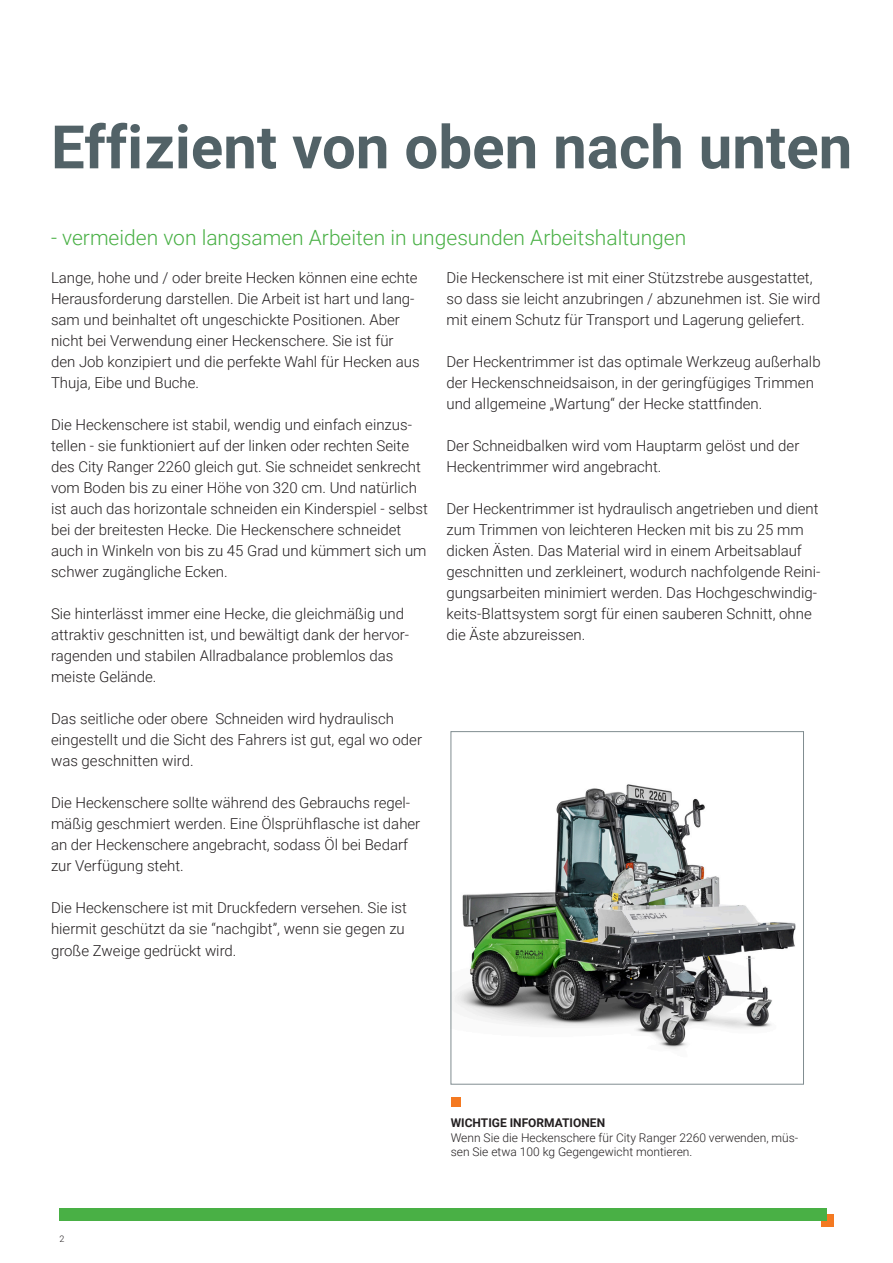
<style>
.page{position:relative;width:893px;height:1263px;background:#fff}
.page>*{position:absolute;margin:0;border:0;box-sizing:border-box;transform-origin:0 0}
.t1{font:700 60px "Roboto";color:#526267}
.t2{font:300 21px "Roboto";color:#49b045}
.t3{font:300 15px/21px "Roboto";color:#231f20}
.t4{font:300 12px/14.4px "Roboto";color:#231f20}
.t5{font:700 12px "Roboto";color:#231f20}
.t6{font:300 9px "Roboto";color:#231f20}
</style>
<div class="page">
<div style="left:821px;top:1214px;width:12px;height:13px;background:#f47921"></div>
<div style="left:60px;top:1208px;width:767px;height:12px;background:#49b045"></div>
<img style="left:454px;top:784px;width:342px;height:265px">
<div style="left:451px;top:731px;width:353px;height:353px;border:1px solid #818d91"></div>
<div style="left:451px;top:1097px;width:10px;height:10px;background:#f47921"></div>
<h1 class="t1" style="left:51px;top:105px;width:803px">Effizient von oben nach unten</h1>
<h2 class="t2" style="left:51px;top:223px;width:637px">- vermeiden von langsamen Arbeiten in ungesunden Arbeitshaltungen</h2>
<p class="t3" style="left:51px;top:267px;width:370px">Lange, hohe und / oder breite Hecken können eine echte Herausforderung darstellen. Die Arbeit ist hart und lang&shy;sam und beinhaltet oft ungeschickte Positionen. Aber nicht bei Verwendung einer Heckenschere. Sie ist für den Job konzipiert und die perfekte Wahl für Hecken aus Thuja, Eibe und Buche.</p>
<p class="t3" style="left:51px;top:414px;width:378px">Die Heckenschere ist stabil, wendig und einfach einzus&shy;tellen - sie funktioniert auf der linken oder rechten Seite des City Ranger 2260 gleich gut. Sie schneidet senkrecht vom Boden bis zu einer Höhe von 320 cm. Und natürlich ist auch das horizontale schneiden ein Kinderspiel - selbst bei der breitesten Hecke. Die Heckenschere schneidet auch in Winkeln von bis zu 45 Grad und kümmert sich um schwer zugängliche Ecken.</p>
<p class="t3" style="left:51px;top:603px;width:360px">Sie hinterlässt immer eine Hecke, die gleichmäßig und attraktiv geschnitten ist, und bewältigt dank der hervor&shy;ragenden und stabilen Allradbalance problemlos das meiste Gelände.</p>
<p class="t3" style="left:51px;top:708px;width:373px">Das seitliche oder obere Schneiden wird hydraulisch eingestellt und die Sicht des Fahrers ist gut, egal wo oder was geschnitten wird.</p>
<p class="t3" style="left:51px;top:792px;width:371px">Die Heckenschere sollte während des Gebrauchs regel&shy;mäßig geschmiert werden. Eine Ölsprühflasche ist daher an der Heckenschere angebracht, sodass Öl bei Bedarf zur Verfügung steht.</p>
<p class="t3" style="left:51px;top:897px;width:357px">Die Heckenschere ist mit Druckfedern versehen. Sie ist hiermit geschützt da sie “nachgibt”, wenn sie gegen zu große Zweige gedrückt wird.</p>
<p class="t3" style="left:446px;top:267px;width:375px">Die Heckenschere ist mit einer Stützstrebe ausgestattet, so dass sie leicht anzubringen / abzunehmen ist. Sie wird mit einem Schutz für Transport und Lagerung geliefert.</p>
<p class="t3" style="left:446px;top:351px;width:376px">Der Heckentrimmer ist das optimale Werkzeug außerhalb der Heckenschneidsaison, in der geringfügiges Trimmen und allgemeine „Wartung“ der Hecke stattfinden.</p>
<p class="t3" style="left:446px;top:435px;width:354px">Der Schneidbalken wird vom Hauptarm gelöst und der<br>Heckentrimmer wird angebracht.</p>
<p class="t3" style="left:446px;top:498px;width:375px">Der Heckentrimmer ist hydraulisch angetrieben und dient zum Trimmen von leichteren Hecken mit bis zu 25 mm dicken Ästen. Das Material wird in einem Arbeitsablauf geschnitten und zerkleinert, wodurch nachfolgende Reini&shy;gungsarbeiten minimiert werden. Das Hochgeschwindig&shy;keits-Blattsystem sorgt für einen sauberen Schnitt, ohne die Äste abzureissen.</p>
<p class="t6" style="left:60px;top:1232px;width:6px">2</p>
<p class="t5" style="left:451px;top:1115px;width:156px">WICHTIGE INFORMATIONEN</p>
<p class="t4" style="left:451px;top:1130px;width:349px">Wenn Sie die Heckenschere für City Ranger 2260 verwenden, müs&shy;sen Sie etwa 100 kg Gegengewicht montieren.</p>
</div>
